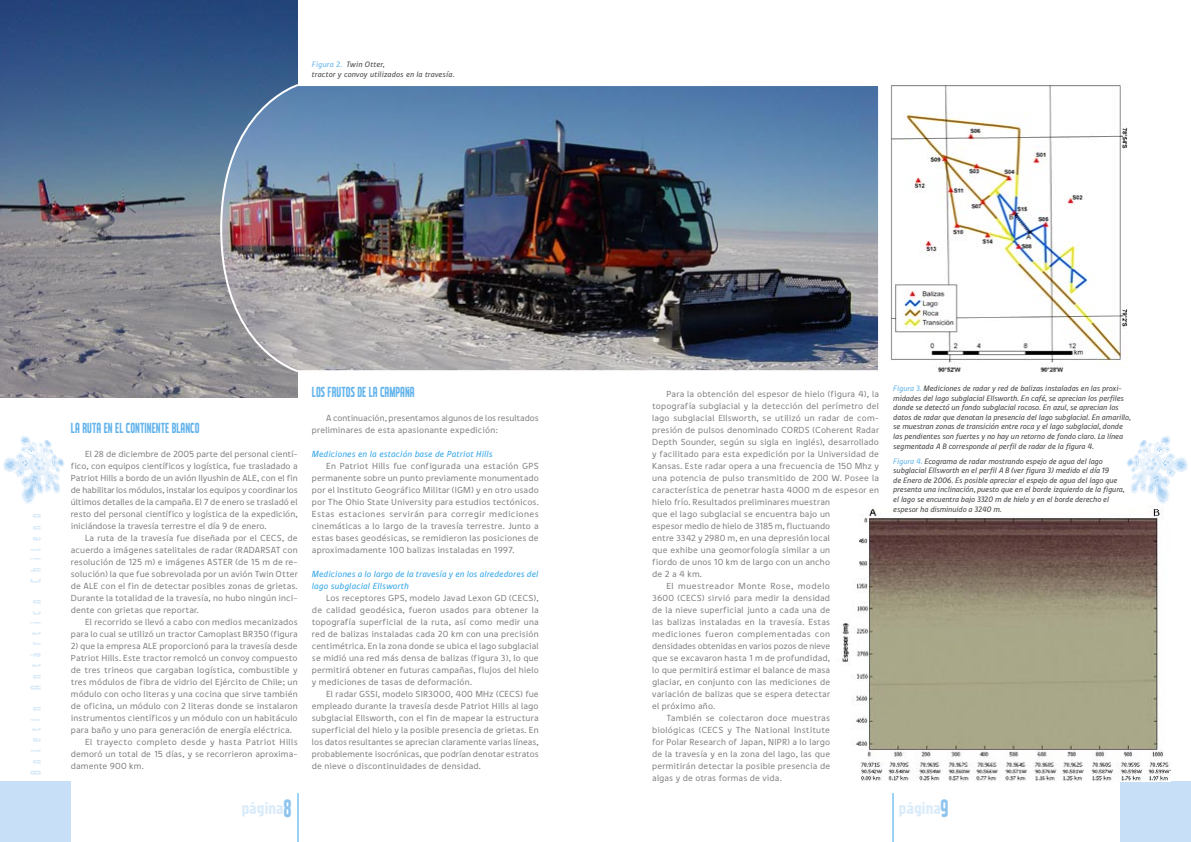
<style>
.page{position:relative;width:1191px;height:842px;background:#fff}
.page>*{position:absolute;margin:0;border:0;box-sizing:border-box;transform-origin:0 0}
.TEXTO{font:16px "TCL355";letter-spacing:-.005em;color:#daebfa;scale:1.5 1}
.Subtitulin{font:14px "TCL355";letter-spacing:.005em;color:#63b4ec}
.t1{font:14px "TCL355";letter-spacing:.505em;color:#daebfa}
.TEXTO-2{font:9px/12px "Digna";letter-spacing:.015em;color:#7c7c7c;text-align:justify}
.TEXTO-3{font:italic 9px/12px "Digna";letter-spacing:-.005em;color:#36a7e9}
.Tablas_y_Fig{font:italic 8px/9.6px "Digna";letter-spacing:-.02em;color:#484848}
.Tablas_y_Fig-2{font:italic 8px "Digna";color:#484848}
.s1{color:#63b4ec}
.s2{font-size:24px;color:#8dc4ef}
</style>
<div class="page">
<img style="left:3px;top:436px;width:61px;height:68px">
<div style="left:0;top:781px;width:71px;height:61px;background:#c8e0f7"></div>
<hr style="left:298px;top:793px;width:1px;height:49px;background:#36a7e9">
<img style="left:1127px;top:436px;width:61px;height:68px">
<div style="left:1120px;top:781px;width:71px;height:61px;background:#c8e0f7"></div>
<hr style="left:892px;top:793px;width:1px;height:49px;background:#36a7e9">
<img style="left:890px;top:84px;width:238px;height:288px">
<img style="left:0;top:0;width:298px;height:397px">
<img style="left:219px;top:83px;width:660px;height:290px">
<img style="left:842px;top:505px;width:328px;height:276px">
<p class="Tablas_y_Fig-2" style="left:312px;top:59px;width:74px"><span class="s1">Figura 2.</span> Twin Otter,</p>
<p class="Tablas_y_Fig-2" style="left:312px;top:69px;width:144px">tractor y convoy utilizados en la travesía.</p>
<p class="t1" style="left:28px;top:775px;width:263px;rotate:-90deg">Boletín Antártico Chileno</p>
<p class="Subtitulin" style="left:71px;top:420px;width:130px">LA RUTA EN EL CONTINENTE BLANCO</p>
<p class="TEXTO-2" style="left:71px;top:448px;width:228px;text-indent:14px">El 28 de diciembre de 2005 parte del personal cientí&shy;fico, con equipos científicos y logística, fue trasladado a Patriot Hills a bordo de un avión Ilyushin de ALE, con el fin de habilitar los módulos, instalar los equipos y coordinar los últimos detalles de la campaña. El 7 de enero se trasladó el resto del personal científico y logística de la expedición, iniciándose la travesía terrestre el día 9 de enero.</p>
<p class="TEXTO-2" style="left:71px;top:532px;width:228px;text-indent:14px">La ruta de la travesía fue diseñada por el CECS, de acuerdo a imágenes satelitales de radar (RADARSAT con resolución de 125 m) e imágenes ASTER (de 15 m de re&shy;solución) la que fue sobrevolada por un avión Twin Otter de ALE con el fin de detectar posibles zonas de grietas.<br>Durante la totalidad de la travesía, no hubo ningún inci&shy;dente con grietas que reportar.</p>
<p class="TEXTO-2" style="left:71px;top:616px;width:228px;text-align:right">El recorrido se llevó a cabo con medios mecanizados para lo cual se utilizó un tractor Camoplast BR350 (figura</p>
<p class="TEXTO-2" style="left:71px;top:640px;width:228px">2) que la empresa ALE proporcionó para la travesía desde Patriot Hills. Este tractor remolcó un convoy compuesto de tres trineos que cargaban logística, combustible y tres módulos de fibra de vidrio del Ejército de Chile; un módulo con ocho literas y una cocina que sirve también de oficina, un módulo con 2 literas donde se instalaron instrumentos científicos y un módulo con un habitáculo para baño y uno para generación de energía eléctrica.</p>
<p class="TEXTO-2" style="left:71px;top:736px;width:228px;text-indent:14px">El trayecto completo desde y hasta Patriot Hills demoró un total de 15 días, y se recorrieron aproxima&shy;damente 900 km.</p>
<p class="TEXTO" style="left:242px;top:799px;width:35px">página<span class="s2">8</span></p>
<p class="Subtitulin" style="left:312px;top:384px;width:104px">LOS FRUTOS DE LA CAMPAÑA</p>
<p class="TEXTO-2" style="left:312px;top:412px;width:228px;text-indent:14px">A continuación, presentamos algunos de los resultados preliminares de esta apasionante expedición:</p>
<p class="TEXTO-3" style="left:312px;top:448px;width:182px">Mediciones en la estación base de Patriot Hills</p>
<p class="TEXTO-2" style="left:312px;top:460px;width:228px;text-indent:14px">En Patriot Hills fue configurada una estación GPS permanente sobre un punto previamente monumentado por el Instituto Geográfico Militar (IGM) y en otro usado por The Ohio State University para estudios tectónicos.<br>Estas estaciones servirán para corregir mediciones cinemáticas a lo largo de la travesía terrestre. Junto a estas bases geodésicas, se remidieron las posiciones de aproximadamente 100 balizas instaladas en 1997.</p>
<p class="TEXTO-3" style="left:312px;top:568px;width:228px">Mediciones a lo largo de la travesía y en los alrededores del lago subglacial Ellsworth</p>
<p class="TEXTO-2" style="left:312px;top:592px;width:228px;text-indent:14px">Los receptores GPS, modelo Javad Lexon GD (CECS), de calidad geodésica, fueron usados para obtener la topografía superficial de la ruta, así como medir una red de balizas instaladas cada 20 km con una precisión centimétrica. En la zona donde se ubica el lago subglacial se midió una red más densa de balizas (figura 3), lo que permitirá obtener en futuras campañas, flujos del hielo y mediciones de tasas de deformación.</p>
<p class="TEXTO-2" style="left:312px;top:688px;width:228px;text-indent:14px">El radar GSSI, modelo SIR3000, 400 MHz (CECS) fue empleado durante la travesía desde Patriot Hills al lago subglacial Ellsworth, con el fin de mapear la estructura superficial del hielo y la posible presencia de grietas. En los datos resultantes se aprecian claramente varias líneas, probablemente isocrónicas, que podrían denotar estratos de nieve o discontinuidades de densidad.</p>
<p class="TEXTO-2" style="left:652px;top:388px;width:228px;text-align:left;text-indent:14px">Para la obtención del espesor de hielo (figura 4), la topografía subglacial y la detección del perímetro del lago subglacial Ellsworth, se utilizó un radar de com&shy;presión de pulsos denominado CORDS (Coherent Radar Depth Sounder, según su sigla en inglés), desarrollado y facilitado para esta expedición por la Universidad de Kansas. Este radar opera a una frecuencia de 150 Mhz y una potencia de pulso transmitido de 200 W. Posee la característica de penetrar hasta 4000 m de espesor en hielo frío. Resultados preliminares muestran<br>que el lago subglacial se encuentra bajo un<br>espesor medio de hielo de 3185 m, fluctuando<br>entre 3342 y 2980 m, en una depresión local<br>que exhibe una geomorfología similar a un<br>fiordo de unos 10 km de largo con un ancho<br>de 2 a 4 km.</p>
<p class="TEXTO-2" style="left:652px;top:580px;width:179px;text-indent:14px">El muestreador Monte Rose, modelo 3600 (CECS) sirvió para medir la densidad de la nieve superficial junto a cada una de las balizas instaladas en la travesía. Estas mediciones fueron complementadas con densidades obtenidas en varios pozos de nieve que se excavaron hasta 1 m de profundidad, lo que permitirá estimar el balance de masa glaciar, en conjunto con las mediciones de variación de balizas que se espera detectar el próximo año.</p>
<p class="TEXTO-2" style="left:652px;top:712px;width:179px;text-indent:14px">También se colectaron doce muestras biológicas (CECS y The National Institute for Polar Research of Japan, NIPR) a lo largo de la travesía y en la zona del lago, las que permitirán detectar la posible presencia de algas y de otras formas de vida.</p>
<p class="Tablas_y_Fig" style="left:893px;top:383px;width:239px"><span class="s1">Figura 3.</span> Mediciones de radar y red de balizas instaladas en las proxi&shy;midades del lago subglacial Ellsworth. En café, se aprecian los perfiles donde se detectó un fondo subglacial rocoso. En azul, se aprecian los datos de radar que denotan la presencia del lago subglacial. En amarillo, se muestran zonas de transición entre roca y el lago subglacial, donde las pendientes son fuertes y no hay un retorno de fondo claro. La línea segmentada A B corresponde al perfil de radar de la figura 4.</p>
<p class="Tablas_y_Fig" style="left:893px;top:456px;width:233px"><span class="s1">Figura 4.</span> Ecograma de radar mostrando espejo de agua del lago subglacial Ellsworth en el perfil A B (ver figura 3) medido el día 19<br>de Enero de 2006. Es posible apreciar el espejo de agua del lago que presenta una inclinación, puesto que en el borde izquierdo de la figura,</p>
<p class="Tablas_y_Fig" style="left:893px;top:494px;width:217px">el lago se encuentra bajo 3320 m de hielo y en el borde derecho el espesor ha disminuido a 3240 m.</p>
<h1 class="TEXTO" style="left:899px;top:799px;width:35px">página<span class="s2">9</span></h1>
</div>
